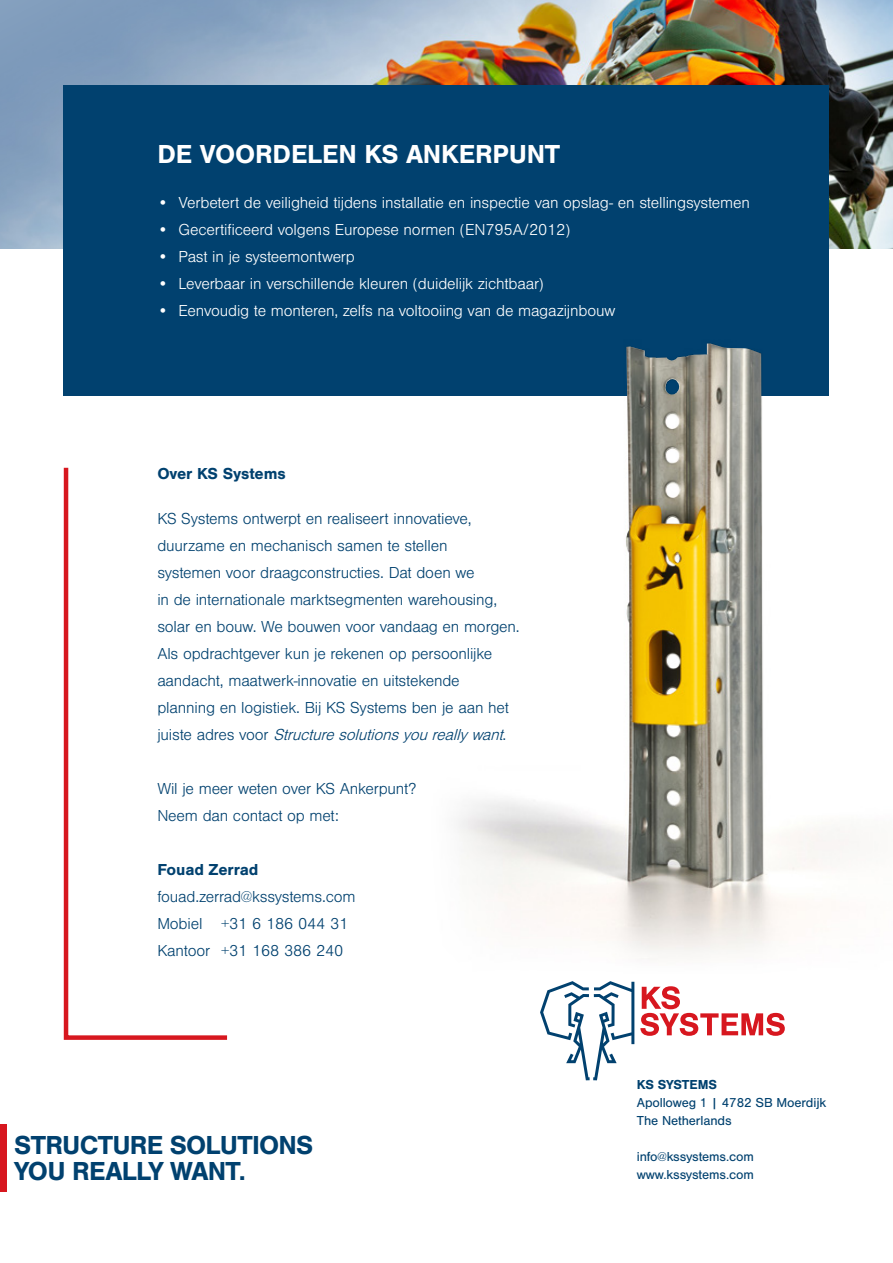
<style>
.page{position:relative;width:893px;height:1263px;background:#fff}
.page>*{position:absolute;margin:0;border:0;box-sizing:border-box;transform-origin:0 0}
.t1{font:700 27px "Nimbus San";letter-spacing:-.03em;color:#01416f}
.t2{font:700 27px "Nimbus San";letter-spacing:-.01em;color:#fff}
.t3{font:300 16.5px/27px "Nimbus San";letter-spacing:-.01em;color:#01416f}
.t4{font:300 16.5px "Nimbus San";letter-spacing:-.01em;color:#fff}
.t5{font:700 16.5px "Nimbus San";letter-spacing:-.01em;color:#01416f}
.t6{font:13.5px "Nimbus San";letter-spacing:-.01em;color:#01416f}
.t7{font:700 13.5px "Nimbus San";letter-spacing:-.01em;color:#01416f}
.s1{font-style:italic}
</style>
<div class="page">
<img style="left:0;top:0;width:893px;height:248px">
<div style="left:0;top:1124px;width:6px;height:67px;background:#d7171f"></div>
<div style="left:64px;top:85px;width:765px;height:310px;background:#01416f"></div>
<svg style="left:540px;top:981px;width:94px;height:99px"></svg>
<svg style="left:640px;top:986px;width:145px;height:50px"></svg>
<img style="left:425px;top:150px;width:468px;height:809px">
<img style="left:626px;top:344px;width:137px;height:543px">
<svg style="left:63px;top:467px;width:165px;height:573px"></svg>
<p class="t2" style="left:157px;top:138px;width:404px">DE VOORDELEN KS ANKERPUNT</p>
<p class="t4" style="left:157px;top:194px;width:594px">• Verbetert de veiligheid tijdens installatie en inspectie van opslag- en stellingsystemen</p>
<p class="t4" style="left:157px;top:221px;width:414px">• Gecertificeerd volgens Europese normen (EN795A/2012)</p>
<p class="t4" style="left:157px;top:248px;width:199px">• Past in je systeemontwerp</p>
<p class="t4" style="left:157px;top:275px;width:388px">• Leverbaar in verschillende kleuren (duidelijk zichtbaar)</p>
<p class="t4" style="left:157px;top:302px;width:460px">• Eenvoudig te monteren, zelfs na voltooiing van de magazijnbouw</p>
<p class="t5" style="left:157px;top:464px;width:130px">Over KS Systems</p>
<p class="t3" style="left:157px;top:505px;width:316px">KS Systems ontwerpt en realiseert innovatieve,</p>
<p class="t3" style="left:157px;top:532px;width:292px">duurzame en mechanisch samen te stellen</p>
<p class="t3" style="left:157px;top:559px;width:319px">systemen voor draagconstructies. Dat doen we</p>
<p class="t3" style="left:157px;top:586px;width:364px">in de internationale marktsegmenten warehousing, solar en bouw. We bouwen voor vandaag en morgen.</p>
<p class="t3" style="left:157px;top:640px;width:337px">Als opdrachtgever kun je rekenen op persoonlijke aandacht, maatwerk-innovatie en uitstekende</p>
<p class="t3" style="left:157px;top:694px;width:353px">planning en logistiek. Bij KS Systems ben je aan het j u i s t e a d r e s v o o r <span class="s1">Structuresolutionsyoureallywant</span>.</p>
<p class="t3" style="left:157px;top:775px;width:260px">Wil je meer weten over KS Ankerpunt?</p>
<p class="t3" style="left:157px;top:802px;width:183px">Neem dan contact op met:</p>
<p class="t5" style="left:157px;top:860px;width:103px">Fouad Zerrad</p>
<p class="t3" style="left:157px;top:883px;width:200px">fouad.zerrad@kssystems.com</p>
<p class="t3" style="left:157px;top:910px;width:192px">Mobiel +31 6 186 044 31</p>
<p class="t3" style="left:157px;top:937px;width:188px">Kantoor +31 168 386 240</p>
<p class="t1" style="left:14px;top:1130px;width:300px">STRUCTURE SOLUTIONS</p>
<p class="t1" style="left:14px;top:1156px;width:233px">YOU REALLY WANT.</p>
<p class="t7" style="left:637px;top:1077px;width:82px">KS SYSTEMS</p>
<p class="t6" style="left:637px;top:1095px;width:191px">Apolloweg 1 | 4782 SB Moerdijk</p>
<p class="t6" style="left:637px;top:1113px;width:96px">The Netherlands</p>
<p class="t6" style="left:637px;top:1149px;width:119px">info@kssystems.com</p>
<p class="t6" style="left:637px;top:1167px;width:119px">www.kssystems.com</p>
</div>
